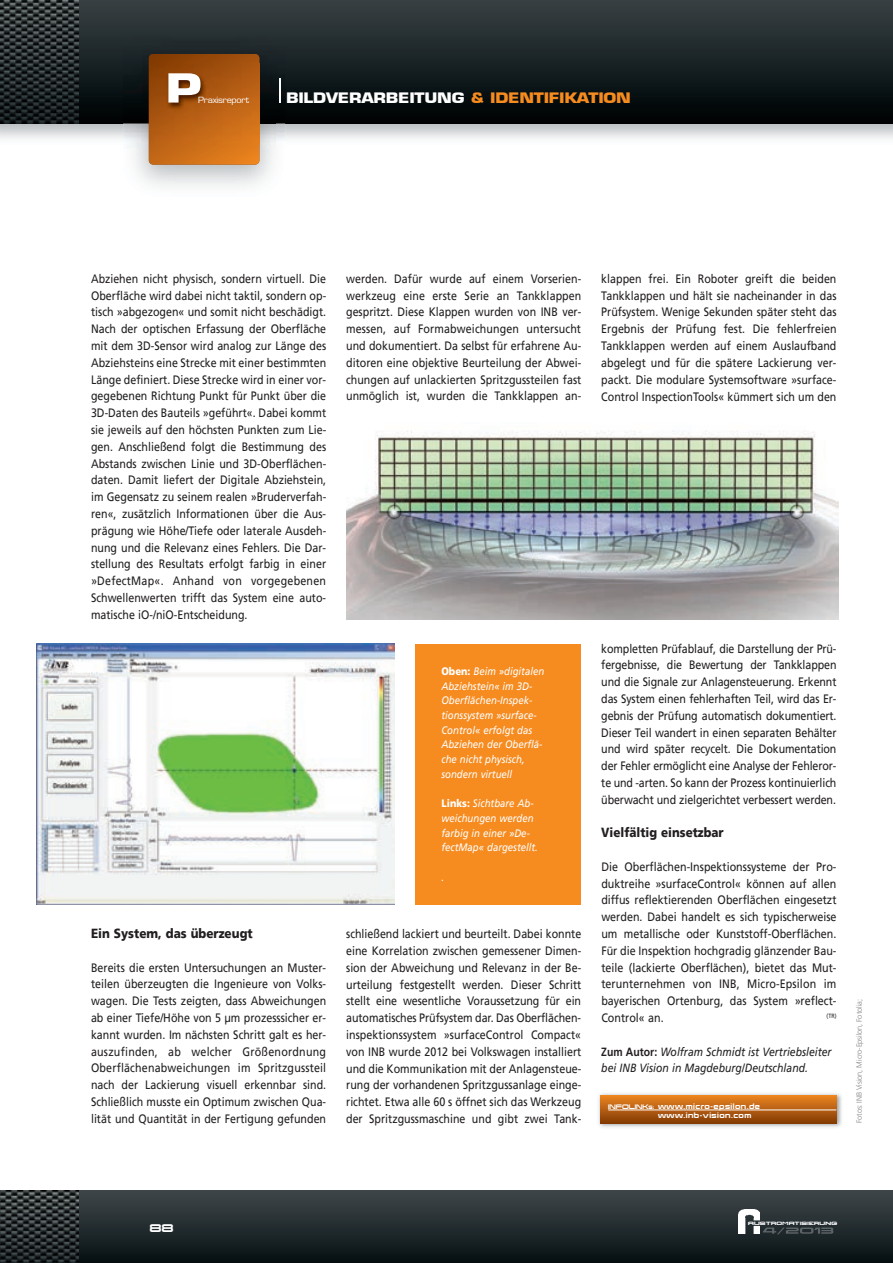
<style>
.page{position:relative;width:893px;height:1263px;background:#fff}
.page>*{position:absolute;margin:0;border:0;box-sizing:border-box;transform-origin:0 0}
.t1{font:700 39px "Eurostile";color:#fff;scale:1.3 1}
.t2{font:700 14.1px "Eurostile";letter-spacing:-.015em;color:#fff;scale:1.2 1}
.t3{font:900 13.2px "Frutiger";color:#231f20;scale:.89 1}
.t4{font:900 13.2px "Frutiger";color:#231f20;scale:.88 1}
.t5{font:12.15px/16.8px "Frutiger";color:#231f20;text-align:justify;scale:.88 1}
.t6{font:12.15px/16.8px "Frutiger";color:#231f20;text-align:justify;scale:.87 1}
.t7{font:italic 11.85px/16.8px "Frutiger";color:#231f20;scale:.88 1}
.t8{font:italic 10.8px/14.7px "Frutiger";color:#fff;scale:.89 1}
.t9{font:9.75px "Korataki";color:#fff;scale:1.05 1}
.t10{font:8.25px "Eurostile";letter-spacing:-.03em;color:#fff;scale:1.1 1}
.t11{font:300 7.5px "Frutiger";letter-spacing:-.015em;color:#808285}
.t12{font:6.75px/9px "Korataki";letter-spacing:.075em;color:#fff;scale:.9 1}
.t13{font:6.15px "Frutiger";color:#231f20;scale:.89 1}
.t14{font:4.05px "BOL Dfinger";letter-spacing:.045em;color:#fff;scale:1.26 1}
.s1{color:#f68b1f}
.s2{font-weight:900;font-style:normal}
.s3{font-weight:700;font-style:normal}
.s4{font-size:5.7px}
</style>
<div class="page">
<div style="left:0;top:1191px;width:893px;height:72px;background:linear-gradient(to bottom,#3f474a,#071113)"></div>
<img style="left:0;top:123px;width:893px;height:16px">
<div style="left:0;top:0;width:893px;height:123px;background:linear-gradient(to bottom,#384145,#000204)"></div>
<img style="left:0;top:0;width:78px;height:123px">
<img style="left:0;top:1191px;width:78px;height:72px">
<img style="left:739px;top:1209px;width:21px;height:25px">
<img style="left:763px;top:1227px;width:70px;height:7px">
<img style="left:123px;top:37px;width:162px;height:150px">
<svg style="left:279px;top:78px;width:1px;height:25px"></svg>
<svg style="left:149px;top:54px;width:110px;height:111px;background:#ba6214"></svg>
<img style="left:155px;top:63px;width:120px;height:81px">
<img style="left:347px;top:431px;width:491px;height:188px">
<img style="left:37px;top:644px;width:358px;height:260px">
<div style="left:415px;top:644px;width:165px;height:261px;background:#f68b1f"></div>
<img style="left:598px;top:1093px;width:244px;height:35px">
<svg style="left:601px;top:1095px;width:235px;height:28px;background:#ba6317"></svg>
<hr style="left:608px;top:1110px;width:228px;height:1px;background:#fff">
<h1 class="t1" style="left:165px;top:64px;width:29px">P</h1>
<p class="t10" style="left:198px;top:95px;width:48px">Praxisreport</p>
<p class="t2" style="left:286px;top:89px;width:289px">BILDVERARBEITUNG <span class="s1">&amp; IDENTIFIKATION</span></p>
<p class="t6" style="left:91px;top:270px;width:272px">Abziehen nicht physisch, sondern virtuell. Die Oberfläche wird dabei nicht taktil, sondern op&shy;tisch »abgezogen« und somit nicht beschädigt.<br>Nach der optischen Erfassung der Oberfläche mit dem 3D-Sensor wird analog zur Länge des Abziehsteins eine Strecke mit einer bestimmten Länge definiert. Diese Strecke wird in einer vor&shy;gegebenen Richtung Punkt für Punkt über die 3D-Daten des Bauteils »geführt«. Dabei kommt sie jeweils auf den höchsten Punkten zum Lie&shy;gen. Anschließend folgt die Bestimmung des Abstands zwischen Linie und 3D-Oberflächen&shy;daten. Damit liefert der Digitale Abziehstein, im Gegensatz zu seinem realen »Bruderverfah&shy;ren«, zusätzlich Informationen über die Aus&shy;prägung wie Höhe/Tiefe oder laterale Ausdeh&shy;nung und die Relevanz eines Fehlers. Die Dar&shy;stellung des Resultats erfolgt farbig in einer »DefectMap«. Anhand von vorgegebenen Schwellenwerten trifft das System eine auto&shy;matische iO-/niO-Entscheidung.</p>
<p class="t3" style="left:91px;top:925px;width:183px">Ein System, das überzeugt</p>
<p class="t5" style="left:91px;top:959px;width:269px">Bereits die ersten Untersuchungen an Muster&shy;teilen überzeugten die Ingenieure von Volks&shy;wagen. Die Tests zeigten, dass Abweichungen ab einer Tiefe/Höhe von 5 µm prozesssicher er&shy;kannt wurden. Im nächsten Schritt galt es her&shy;auszufinden, ab welcher Größenordnung Oberflächenabweichungen im Spritzgussteil nach der Lackierung visuell erkennbar sind.<br>Schließlich musste ein Optimum zwischen Qua&shy;lität und Quantität in der Fertigung gefunden</p>
<p class="t5" style="left:346px;top:270px;width:269px">werden. Dafür wurde auf einem Vorserien&shy;werkzeug eine erste Serie an Tankklappen gespritzt. Diese Klappen wurden von INB ver&shy;messen, auf Formabweichungen untersucht und dokumentiert. Da selbst für erfahrene Au&shy;ditoren eine objektive Beurteilung der Abwei&shy;chungen auf unlackierten Spritzgussteilen fast unmöglich ist, wurden die Tankklappen an-</p>
<p class="t8" style="left:441px;top:664px;width:117px"><span class="s2">Oben:</span> Beim »digitalen<br>Abziehstein« im 3D-<br>Oberflächen-Inspek&shy;tionssystem »surface-<br>Control« erfolgt das<br>Abziehen der Oberflä&shy;che nicht physisch, sondern virtuell</p>
<p class="t8" style="left:441px;top:796px;width:110px"><span class="s2">Links:</span> Sichtbare Ab&shy;weichungen werden farbig in einer »De&shy;fectMap« dargestellt.</p>
<p class="t8" style="left:441px;top:869px;width:5px">.</p>
<p class="t5" style="left:346px;top:925px;width:269px">schließend lackiert und beurteilt. Dabei konnte eine Korrelation zwischen gemessener Dimen&shy;sion der Abweichung und Relevanz in der Be&shy;urteilung festgestellt werden. Dieser Schritt stellt eine wesentliche Voraussetzung für ein automatisches Prüfsystem dar. Das Oberflächen&shy;inspektionssystem »surfaceControl Compact« von INB wurde 2012 bei Volkswagen installiert und die Kommunikation mit der Anlagensteue&shy;rung der vorhandenen Spritzgussanlage einge&shy;richtet. Etwa alle 60 s öffnet sich das Werkzeug der Spritzgussmaschine und gibt zwei Tank-</p>
<p class="t5" style="left:601px;top:270px;width:269px">klappen frei. Ein Roboter greift die beiden Tankklappen und hält sie nacheinander in das Prüfsystem. Wenige Sekunden später steht das Ergebnis der Prüfung fest. Die fehlerfreien Tankklappen werden auf einem Auslaufband abgelegt und für die spätere Lackierung ver&shy;packt. Die modulare Systemsoftware »surface-Control InspectionTools« kümmert sich um den</p>
<p class="t5" style="left:601px;top:640px;width:269px">kompletten Prüfablauf, die Darstellung der Prü&shy;fergebnisse, die Bewertung der Tankklappen und die Signale zur Anlagensteuerung. Erkennt das System einen fehlerhaften Teil, wird das Er&shy;gebnis der Prüfung automatisch dokumentiert.<br>Dieser Teil wandert in einen separaten Behälter und wird später recycelt. Die Dokumentation der Fehler ermöglicht eine Analyse der Fehleror&shy;te und -arten. So kann der Prozess kontinuierlich überwacht und zielgerichtet verbessert werden.</p>
<p class="t4" style="left:601px;top:825px;width:141px">Vielfältig einsetzbar</p>
<p class="t5" style="left:601px;top:858px;width:269px">Die Oberflächen-Inspektionssysteme der Pro&shy;duktreihe »surfaceControl« können auf allen diffus reflektierenden Oberflächen eingesetzt werden. Dabei handelt es sich typischerweise um metallische oder Kunststoff-Oberflächen.<br>Für die Inspektion hochgradig glänzender Bau&shy;teile (lackierte Oberflächen), bietet das Mut&shy;terunternehmen von INB, Micro-Epsilon im bayerischen Ortenburg, das System »reflect-Control« an.</p>
<p class="t13" style="left:827px;top:1012px;width:13px">(TR)</p>
<p class="t7" style="left:601px;top:1043px;width:263px"><span class="s3">Zum Autor:</span> Wolfram Schmidt ist Vertriebsleiter bei INB Vision in Magdeburg/Deutschland.</p>
<p class="t12" style="left:658px;top:1102px;width:115px;text-indent:-50px"><span class="s4">INFOLINKs:</span> www.micro-epsilon.de www.inb-vision.com</p>
<p class="t11" style="left:855px;top:1123px;width:125px;rotate:-90deg">Fotos: INB Vision, Micro-Epsilon, Fotolia;</p>
<p class="t9" style="left:150px;top:1224px;width:24px">88</p>
<p class="t14" style="left:748px;top:1222px;width:72px">AUSTROMATISIERUNG</p>
</div>
